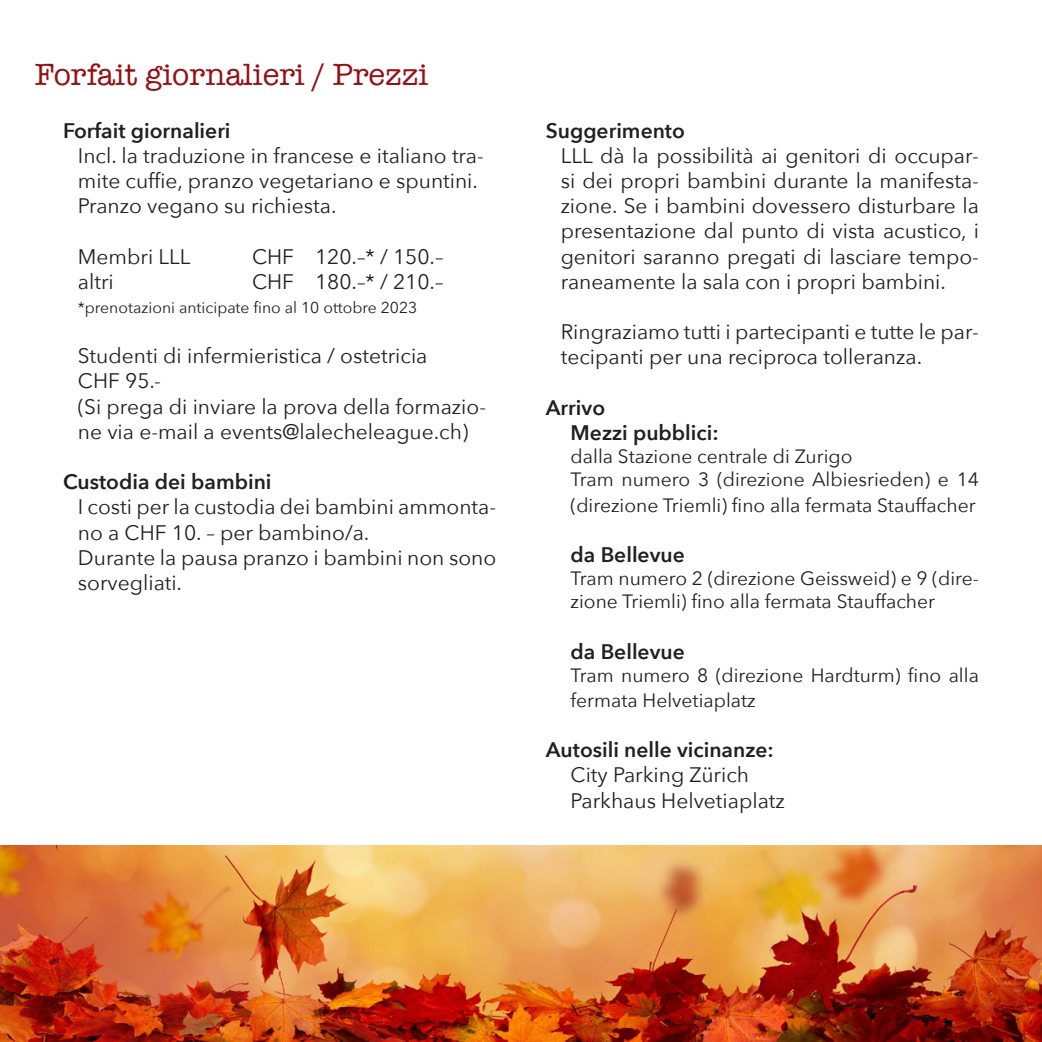
<style>
.page{position:relative;width:1042px;height:1042px;background:#fff}
.page>*{position:absolute;margin:0;border:0;box-sizing:border-box;transform-origin:0 0}
.t1{font:31.5px "American Typewriter";color:#941114}
.t2{font:21px/25.2px "Avenir Next";color:#231f20}
.t3{font:600 21px "Avenir Next";color:#231f20}
.t4{font:19.25px/25.2px "Avenir Next";color:#231f20}
.t5{font:15.75px "Avenir Next";color:#231f20}
</style>
<div class="page">
<img style="left:0;top:845px;width:1042px;height:197px">
<p class="t1" style="left:35px;top:50px;width:395px">Forfait giornalieri / Prezzi</p>
<p class="t3" style="left:63px;top:112px;width:169px">Forfait giornalieri</p>
<p class="t2" style="left:78px;top:142px;width:407px">Incl. la traduzione in francese e italiano tra&shy;mite cuffie, pranzo vegetariano e spuntini.<br>Pranzo vegano su richiesta.</p>
<p class="t2" style="left:78px;top:243px;width:114px">Membri LLL</p>
<p class="t2" style="left:252px;top:243px;width:193px">CHF 120.–* / 150.–</p>
<p class="t2" style="left:78px;top:268px;width:37px">altri</p>
<p class="t2" style="left:252px;top:268px;width:193px">CHF 180.–* / 210.–</p>
<p class="t5" style="left:78px;top:294px;width:341px">*prenotazioni anticipate fino al 10 ottobre 2023</p>
<p class="t2" style="left:78px;top:342px;width:351px">Studenti di infermieristica / ostetricia</p>
<p class="t2" style="left:78px;top:367px;width:85px">CHF 95.-</p>
<p class="t2" style="left:78px;top:393px;width:410px">(Si prega di inviare la prova della formazio&shy;ne via e-mail a events@lalecheleague.ch)</p>
<p class="t3" style="left:63px;top:464px;width:210px">Custodia dei bambini</p>
<p class="t2" style="left:78px;top:493px;width:420px">I costi per la custodia dei bambini ammonta&shy;no a CHF 10. – per bambino/a.</p>
<p class="t2" style="left:78px;top:544px;width:420px">Durante la pausa pranzo i bambini non sono sorvegliati.</p>
<p class="t3" style="left:546px;top:112px;width:141px">Suggerimento</p>
<p class="t2" style="left:561px;top:142px;width:420px;text-align:justify">LLL dà la possibilità ai genitori di occupar&shy;si dei propri bambini durante la manifesta&shy;zione. Se i bambini dovessero disturbare la presentazione dal punto di vista acustico, i genitori saranno pregati di lasciare tempo&shy;raneamente la sala con i propri bambini.</p>
<p class="t2" style="left:561px;top:318px;width:420px">Ringraziamo tutti i partecipanti e tutte le par&shy;tecipanti per una reciproca tolleranza.</p>
<p class="t3" style="left:546px;top:389px;width:61px">Arrivo</p>
<p class="t3" style="left:570px;top:415px;width:150px">Mezzi pubblici:</p>
<p class="t4" style="left:570px;top:443px;width:283px">dalla Stazione centrale di Zurigo</p>
<p class="t4" style="left:570px;top:466px;width:410px">Tram numero 3 (direzione Albiesrieden) e 14 (direzione Triemli) fino alla fermata Stauffacher</p>
<p class="t3" style="left:570px;top:536px;width:116px">da Bellevue</p>
<p class="t4" style="left:570px;top:566px;width:410px;line-height:23.1px">Tram numero 2 (direzione Geissweid) e 9 (dire&shy;zione Triemli) fino alla fermata Stauffacher</p>
<p class="t3" style="left:570px;top:633px;width:116px">da Bellevue</p>
<p class="t4" style="left:570px;top:661px;width:410px">Tram numero 8 (direzione Hardturm) fino alla fermata Helvetiaplatz</p>
<p class="t3" style="left:546px;top:732px;width:230px">Autosili nelle vicinanze:</p>
<p class="t2" style="left:570px;top:761px;width:180px">City Parking Zürich</p>
<p class="t2" style="left:570px;top:787px;width:215px">Parkhaus Helvetiaplatz</p>
</div>
